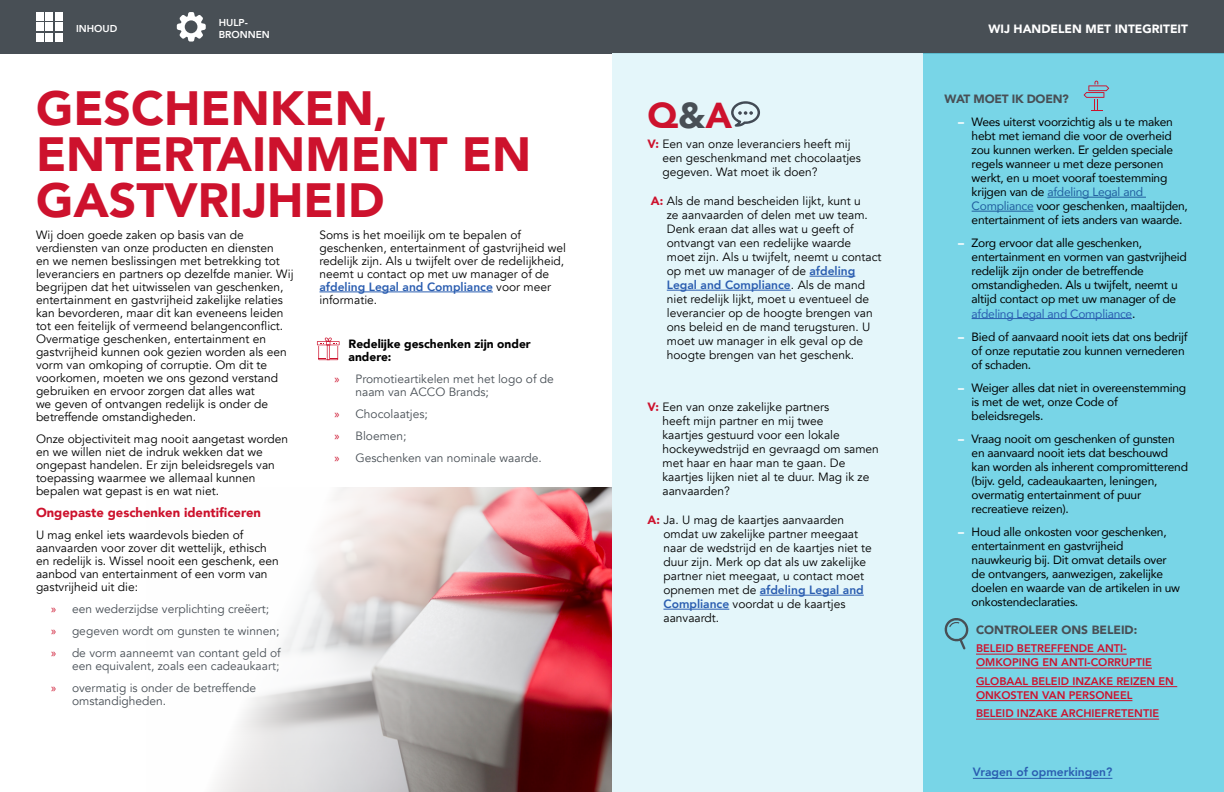
<style>
.page{position:relative;width:1224px;height:792px;background:#fff}
.page>*{position:absolute;margin:0;border:0;box-sizing:border-box;transform-origin:0 0}
.t1{font:900 48px/46px "Avenir";color:#cd122d}
.t2{font:900 36px "Avenir";color:#cd122d}
.t3{font:900 13px "Avenir";color:#cd122d}
.t4{font:12px/13px "Avenir";color:#000}
.t5{font:12px/14px "Avenir";letter-spacing:-.02em;color:#000}
.t6{font:12px/22px "Avenir";color:#484f55}
.t7{font:900 12px/13px "Avenir";color:#000}
.t8{font:900 12px "Avenir";color:#fff}
.t9{font:900 12px "Avenir";color:#484f55}
.t10{font:800 12px "Avenir";color:#2a5db0}
.t11{font:900 12px "Avenir";letter-spacing:-.02em;color:#484f55}
.t12{font:800 11px/14px "Avenir";color:#cd122d}
.t13{font:800 10px/12px "Avenir";color:#fff}
.s1{font-family:"Myriad Pro";color:#cd122d}
.s2{font-weight:800;color:#2a5db0}
.s3{color:#484f55}
.s4{font-weight:900;color:#cd122d}
.s5{font-weight:900;color:#fff}
.s6{color:#215e9e}
.s7{color:#2a5db0}
</style>
<div class="page">
<div style="left:0;top:0;width:1224px;height:54px;background:#484f55"></div>
<div style="left:36px;top:12px;width:8px;height:8px;background:#fff"></div>
<div style="left:36px;top:23px;width:8px;height:8px;background:#fff"></div>
<div style="left:36px;top:33px;width:8px;height:8px;background:#fff"></div>
<div style="left:46px;top:12px;width:7px;height:9px;background:#fff"></div>
<div style="left:46px;top:23px;width:7px;height:8px;background:#fff"></div>
<div style="left:46px;top:33px;width:7px;height:9px;background:#fff"></div>
<div style="left:55px;top:12px;width:8px;height:8px;background:#fff"></div>
<div style="left:55px;top:23px;width:8px;height:8px;background:#fff"></div>
<div style="left:55px;top:33px;width:8px;height:8px;background:#fff"></div>
<svg style="left:177px;top:12px;width:29px;height:30px"></svg>
<div style="left:612px;top:54px;width:612px;height:738px;background:#78d5e7"></div>
<div style="left:612px;top:54px;width:310px;height:738px;background:#e4f6fa"></div>
<hr style="left:1047px;top:197px;width:99px;height:1px;background:#215e9e">
<hr style="left:972px;top:211px;width:61px;height:1px;background:#215e9e">
<hr style="left:972px;top:318px;width:160px;height:1px;background:#2a5db0">
<hr style="left:810px;top:276px;width:45px;height:1px;background:#2a5db0">
<hr style="left:667px;top:290px;width:124px;height:1px;background:#2a5db0">
<hr style="left:760px;top:595px;width:104px;height:1px;background:#2a5db0">
<hr style="left:663px;top:609px;width:66px;height:1px;background:#2a5db0">
<svg style="left:731px;top:101px;width:29px;height:26px"></svg>
<svg style="left:1084px;top:81px;width:25px;height:30px"></svg>
<hr style="left:320px;top:292px;width:173px;height:1px;background:#2a5db0">
<svg style="left:317px;top:338px;width:23px;height:22px"></svg>
<img style="left:215px;top:487px;width:397px;height:305px">
<svg style="left:944px;top:618px;width:25px;height:31px"></svg>
<hr style="left:976px;top:654px;width:151px;height:1px;background:#cd122d">
<hr style="left:976px;top:668px;width:176px;height:1px;background:#cd122d">
<hr style="left:976px;top:686px;width:201px;height:1px;background:#cd122d">
<hr style="left:976px;top:700px;width:156px;height:1px;background:#cd122d">
<hr style="left:976px;top:719px;width:183px;height:1px;background:#cd122d">
<hr style="left:973px;top:778px;width:139px;height:1px;background:#2a5db0">
<p class="t13" style="left:219px;top:16px;width:53px">HULP-<br>BRONNEN</p>
<p class="t13" style="left:76px;top:22px;width:43px">INHOUD</p>
<p class="t8" style="left:988px;top:19px;width:201px">WIJ HANDELEN MET INTEGRITEIT</p>
<p class="t8" style="left:1125px;top:19px;width:64px">TITEL HIER</p>
<h1 class="t1" style="left:36px;top:84px;width:497px">GESCHENKEN,<br>ENTERTAINMENT EN<br>GASTVRIJHEID</h1>
<p class="t4" style="left:36px;top:229px;width:259px">Wij doen goede zaken op basis van de verdiensten van onze producten en diensten<br>en we nemen beslissingen met betrekking tot leveranciers en partners op dezelfde manier. Wij begrijpen dat het uitwisselen van geschenken, entertainment en gastvrijheid zakelijke relaties kan bevorderen, maar dit kan eveneens leiden tot een feitelijk of vermeend belangenconflict.<br>Overmatige geschenken, entertainment en gastvrijheid kunnen ook gezien worden als een vorm van omkoping of corruptie. Om dit te voorkomen, moeten we ons gezond verstand gebruiken en ervoor zorgen dat alles wat<br>we geven of ontvangen redelijk is onder de betreffende omstandigheden.</p>
<p class="t4" style="left:36px;top:433px;width:254px">Onze objectiviteit mag nooit aangetast worden en we willen niet de indruk wekken dat we ongepast handelen. Er zijn beleidsregels van toepassing waarmee we allemaal kunnen bepalen wat gepast is en wat niet.</p>
<p class="t3" style="left:36px;top:501px;width:227px">Ongepaste geschenken identificeren</p>
<p class="t4" style="left:36px;top:529px;width:244px">U mag enkel iets waardevols bieden of aanvaarden voor zover dit wettelijk, ethisch en redelijk is. Wissel nooit een geschenk, een aanbod van entertainment of een vorm van gastvrijheid uit die:</p>
<p class="t6" style="left:51px;top:598px;width:231px"><span class="s1">»</span> een wederzijdse verplichting creëert;<br><span class="s1">»</span> gegeven wordt om gunsten te winnen; <span class="s1">»</span> de vorm aanneemt van contant geld of</p>
<p class="t6" style="left:51px;top:655px;width:230px;text-indent:21px">een equivalent, zoals een cadeaukaart; <span class="s1">»</span> overmatig is onder de betreffende</p>
<p class="t6" style="left:72px;top:690px;width:96px">omstandigheden.</p>
<p class="t4" style="left:320px;top:229px;width:248px">Soms is het moeilijk om te bepalen of geschenken, entertainment of gastvrijheid wel redelijk zijn. Als u twijfelt over de redelijkheid, neemt u contact op met uw manager of de <span class="s2">afdeling Legal and Compliance</span> voor meer informatie.</p>
<p class="t7" style="left:349px;top:337px;width:184px">Redelijke geschenken zijn onder andere:</p>
<p class="t6" style="left:356px;top:373px;width:200px;line-height:13px;text-indent:-21px"><span class="s1">»</span> Promotieartikelen met het logo of de naam van ACCO Brands;</p>
<p class="t6" style="left:334px;top:403px;width:209px"><span class="s1">»</span> Chocolaatjes;<br><span class="s1">»</span> Bloemen;<br><span class="s1">»</span> Geschenken van nominale waarde.</p>
<h2 class="t2" style="left:648px;top:85px;width:86px">Q<span class="s3">&amp;</span>A</h2>
<p class="t4" style="left:662px;top:137px;width:200px;line-height:14px;text-indent:-15px"><span class="s4">V:</span> Een van onze leveranciers heeft mij een geschenkmand met chocolaatjes gegeven. Wat moet ik doen?</p>
<p class="t4" style="left:667px;top:194px;width:216px;line-height:14px;text-indent:-16px"><span class="s4">A:</span> Als de mand bescheiden lijkt, kunt u<br>ze aanvaarden of delen met uw team.<br>Denk eraan dat alles wat u geeft of ontvangt van een redelijke waarde moet zijn. Als u twijfelt, neemt u contact op met uw manager of de <span class="s2">afdeling Legal and Compliance</span>. Als de mand niet redelijk lijkt, moet u eventueel de leverancier op de hoogte brengen van ons beleid en de mand terugsturen. U moet uw manager in elk geval op de hoogte brengen van het geschenk.</p>
<p class="t4" style="left:662px;top:400px;width:218px;line-height:14px;text-indent:-15px"><span class="s4">V:</span> Een van onze zakelijke partners<br>heeft mijn partner en mij twee<br>kaartjes gestuurd voor een lokale hockeywedstrijd en gevraagd om samen met haar en haar man te gaan. De kaartjes lijken niet al te duur. Mag ik ze aanvaarden?</p>
<p class="t4" style="left:663px;top:513px;width:210px;line-height:14px;text-indent:-16px"><span class="s4">A:</span> Ja. U mag de kaartjes aanvaarden omdat uw zakelijke partner meegaat naar de wedstrijd en de kaartjes niet te duur zijn. Merk op dat als uw zakelijke partner niet meegaat, u contact moet opnemen met de <span class="s2">afdeling Legal and<br>Compliance</span> voordat u de kaartjes aanvaardt.</p>
<p class="t11" style="left:945px;top:89px;width:126px">WAT MOET IK DOEN?</p>
<p class="t5" style="left:972px;top:115px;width:218px;text-indent:-14px"><span class="s5">–</span> Wees uiterst voorzichtig als u te maken hebt met iemand die voor de overheid zou kunnen werken. Er gelden speciale regels wanneer u met deze personen werkt, en u moet vooraf toestemming krijgen van de <span class="s6">afdeling Legal and Compliance</span> voor geschenken, maaltijden, entertainment of iets anders van waarde.</p>
<p class="t5" style="left:972px;top:236px;width:217px;text-indent:-14px"><span class="s5">–</span> Zorg ervoor dat alle geschenken, entertainment en vormen van gastvrijheid redelijk zijn onder de betreffende omstandigheden. Als u twijfelt, neemt u altijd contact op met uw manager of de <span class="s7">afdeling Legal and Compliance</span>.</p>
<p class="t5" style="left:972px;top:329px;width:218px;text-indent:-14px"><span class="s5">–</span> Bied of aanvaard nooit iets dat ons bedrijf of onze reputatie zou kunnen vernederen of schaden.</p>
<p class="t5" style="left:972px;top:380px;width:216px;text-indent:-14px"><span class="s5">–</span> Weiger alles dat niet in overeenstemming is met de wet, onze Code of beleidsregels.</p>
<p class="t5" style="left:972px;top:431px;width:218px;text-indent:-14px"><span class="s5">–</span> Vraag nooit om geschenken of gunsten en aanvaard nooit iets dat beschouwd kan worden als inherent compromitterend (bijv. geld, cadeaukaarten, leningen, overmatig entertainment of puur recreatieve reizen).</p>
<p class="t5" style="left:972px;top:524px;width:210px;text-indent:-14px"><span class="s5">–</span> Houd alle onkosten voor geschenken, entertainment en gastvrijheid nauwkeurig bij. Dit omvat details over de ontvangers, aanwezigen, zakelijke doelen en waarde van de artikelen in uw onkostendeclaraties.</p>
<p class="t9" style="left:976px;top:619px;width:163px">CONTROLEER ONS BELEID:</p>
<p class="t12" style="left:976px;top:641px;width:177px">BELEID BETREFFENDE ANTI-<br>OMKOPING EN ANTI-CORRUPTIE</p>
<p class="t12" style="left:976px;top:674px;width:199px">GLOBAAL BELEID INZAKE REIZEN EN<br>ONKOSTEN VAN PERSONEEL</p>
<p class="t12" style="left:976px;top:706px;width:185px">BELEID INZAKE ARCHIEFRETENTIE</p>
<p class="t10" style="left:973px;top:763px;width:141px">Vragen of opmerkingen?</p>
</div>
